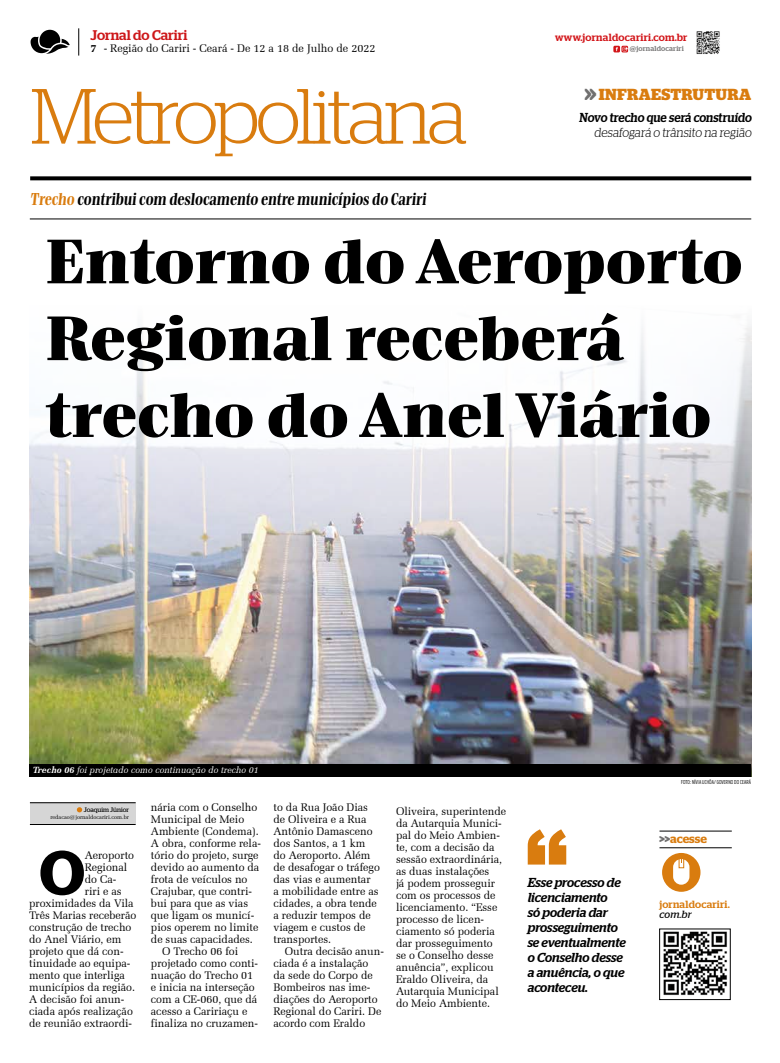
<style>
.page{position:relative;width:780px;height:1063px;background:#fff}
.page>*{position:absolute;margin:0;border:0;box-sizing:border-box;transform-origin:0 0}
.t1{font:300 78px "Stag";letter-spacing:-.05em;color:#d97c0f}
.t2{font:600 62.4px "Stag";color:#000}
.t3{font:900 58.2px/76.8px "Bridge Head";color:#000;scale:1.24 1}
.t4{font:800 16px "Bridge Head";color:#000;scale:.9 1}
.t5{font:700 16px "Stag";letter-spacing:.02em;color:#d97c0f}
.t6{font:500 14px "Stag";color:#cd1719}
.t7{font:italic 500 13px/15px "Stag";color:#000}
.t8{font:500 13px "Stag";color:#000;scale:.9 1}
.t9{font:300 13px "Stag";color:#000;scale:.9 1}
.t10{font:600 12px "Stag";color:#d97c0f}
.t11{font:11px/12px "Zapf Elliptical 711 BT";color:#000}
.t12{font:500 10.4px "Stag";letter-spacing:.025em;color:#d21418}
.t13{font:500 10.4px "Stag";letter-spacing:.02em;color:#d97c0f}
.t14{font:italic 10.4px "Stag";color:#000}
.t15{font:italic 9px "Zapf Elliptical 711 BT";letter-spacing:.01em;color:#fff}
.t16{font:500 7.2px "Stag";letter-spacing:.025em;color:#7c7b7b}
.t17{font:6.5px "Stag";color:#000}
.t18{font:5.6px "Zapf Elliptical 711 BT";color:#000}
.t19{font:300 5.3px "Antenna Extra Cond";letter-spacing:.025em;color:#000}
.s1{font-weight:700}
.s2{color:#d97c0f}
.s3{color:#706f6f}
.s4{font-weight:700;color:#706f6f}
</style>
<div class="page">
<svg style="left:31px;top:30px;width:39px;height:24px"></svg>
<svg style="left:79px;top:28px;width:1px;height:28px"></svg>
<img style="left:696px;top:31px;width:24px;height:23px">
<div style="left:613px;top:46px;width:7px;height:6px;background:#d21418"></div>
<svg style="left:621px;top:46px;width:7px;height:6px"></svg>
<svg style="left:615px;top:47px;width:12px;height:4px"></svg>
<img style="left:30px;top:324px;width:721px;height:440px">
<svg style="left:30px;top:176px;width:721px;height:4px;background:#161616"></svg>
<hr style="left:30px;top:219px;width:721px;height:1px;background:#000">
<div style="left:30px;top:802px;width:105px;height:23px;background:#d6d6d6"></div>
<hr style="left:30px;top:824px;width:106px;height:1px;background:#000">
<hr style="left:30px;top:802px;width:106px;height:1px;background:#000">
<svg style="left:77px;top:807px;width:5px;height:5px"></svg>
<svg style="left:527px;top:829px;width:39px;height:36px"></svg>
<img style="left:663px;top:931px;width:64px;height:65px">
<div style="left:659px;top:929px;width:71px;height:71px;border:1px solid #000"></div>
<hr style="left:659px;top:848px;width:72px;height:1px;background:#000">
<hr style="left:659px;top:831px;width:72px;height:1px;background:#000">
<div style="left:662px;top:853px;width:38px;height:39px;background:#d97c0f;border-radius:50%"></div>
<div style="left:673px;top:859px;width:16px;height:26px;background:#fff;border-radius:8px"></div>
<div style="left:678px;top:858px;width:6px;height:10px;border:1px solid #d97c0f"></div>
<div style="left:30px;top:764px;width:721px;height:13px;background:#000"></div>
<p class="t6" style="left:91px;top:27px;width:98px">Jornal do Cariri</p>
<p class="t11" style="left:91px;top:42px;width:286px"><span class="s1">7</span> - Região do Cariri - Ceará - De 12 a 18 de Julho de 2022</p>
<h1 class="t1" style="left:30px;top:72px;width:439px">Metropolitana</h1>
<h3 class="t4" style="left:30px;top:189px;width:444px"><span class="s2">Trecho</span> contribui com deslocamento entre municípios do Cariri</h3>
<p class="t12" style="left:555px;top:31px;width:134px">www.jornaldocariri.com.br</p>
<p class="t16" style="left:630px;top:45px;width:55px">@jornaldocariri</p>
<h3 class="t5" style="left:584px;top:85px;width:168px"><span class="s3">&gt;&gt;</span> INFRAESTRUTURA</h3>
<p class="t8" style="left:579px;top:110px;width:195px">Novo trecho que será construído</p>
<p class="t9" style="left:594px;top:125px;width:178px">desafogará o trânsito na região</p>
<h3 class="t3" style="left:45px;top:223px;width:564px">Entorno do Aeroporto<br>Regional receberá trecho do Anel Viário</h3>
<p class="t15" style="left:33px;top:765px;width:228px"><span class="s1">Trecho 06</span> foi projetado como continuação do trecho 01</p>
<p class="t17" style="left:84px;top:806px;width:47px">Joaquim Júnior</p>
<p class="t18" style="left:50px;top:814px;width:80px">redacao@jornaldocariri.com.br</p>
<h2 class="t2" style="left:40px;top:836px;width:47px">O</h2>
<p class="t11" style="left:85px;top:849px;width:51px">Aeroporto</p>
<p class="t11" style="left:85px;top:861px;width:44px">Regional</p>
<p class="t11" style="left:85px;top:873px;width:33px">do Ca-</p>
<p class="t11" style="left:85px;top:885px;width:38px">riri e as</p>
<p class="t11" style="left:29px;top:897px;width:106px">proximidades da Vila</p>
<p class="t11" style="left:29px;top:909px;width:109px">Três Marias receberão</p>
<p class="t11" style="left:29px;top:921px;width:104px">construção de trecho</p>
<p class="t11" style="left:29px;top:933px;width:94px">do Anel Viário, em</p>
<p class="t11" style="left:29px;top:945px;width:96px">projeto que dá con-</p>
<p class="t11" style="left:29px;top:957px;width:103px">tinuidade ao equipa-</p>
<p class="t11" style="left:29px;top:969px;width:97px">mento que interliga</p>
<p class="t11" style="left:29px;top:981px;width:107px">municípios da região.</p>
<p class="t11" style="left:29px;top:993px;width:97px">A decisão foi anun-</p>
<p class="t11" style="left:29px;top:1005px;width:105px">ciada após realização</p>
<p class="t11" style="left:29px;top:1017px;width:105px">de reunião extraordi-</p>
<p class="t11" style="left:151px;top:801px;width:108px">nária com o Conselho</p>
<p class="t11" style="left:151px;top:813px;width:95px">Municipal de Meio</p>
<p class="t11" style="left:151px;top:825px;width:109px">Ambiente (Condema).</p>
<p class="t11" style="left:151px;top:837px;width:112px">A obra, conforme rela-</p>
<p class="t11" style="left:151px;top:849px;width:109px">tório do projeto, surge</p>
<p class="t11" style="left:151px;top:861px;width:110px">devido ao aumento da</p>
<p class="t11" style="left:151px;top:873px;width:98px">frota de veículos no</p>
<p class="t11" style="left:151px;top:885px;width:103px">Crajubar, que contri-</p>
<p class="t11" style="left:151px;top:897px;width:99px">bui para que as vias</p>
<p class="t11" style="left:151px;top:909px;width:105px">que ligam os municí-</p>
<p class="t11" style="left:151px;top:921px;width:109px">pios operem no limite</p>
<p class="t11" style="left:151px;top:933px;width:104px">de suas capacidades.</p>
<p class="t11" style="left:162px;top:945px;width:78px">O Trecho 06 foi</p>
<p class="t11" style="left:151px;top:957px;width:109px">projetado como conti-</p>
<p class="t11" style="left:151px;top:969px;width:104px">nuação do Trecho 01</p>
<p class="t11" style="left:151px;top:981px;width:105px">e inicia na interseção</p>
<p class="t11" style="left:151px;top:993px;width:108px">com a CE-060, que dá</p>
<p class="t11" style="left:151px;top:1005px;width:98px">acesso a Caririaçu e</p>
<p class="t11" style="left:151px;top:1017px;width:109px">finaliza no cruzamen-</p>
<p class="t11" style="left:273px;top:801px;width:108px">to da Rua João Dias de Oliveira e a Rua<br>Antônio Damasceno dos Santos, a 1 km do Aeroporto. Além de desafogar o tráfego das vias e aumentar<br>a mobilidade entre as cidades, a obra tende a reduzir tempos de viagem e custos de transportes.</p>
<p class="t11" style="left:273px;top:945px;width:112px;text-indent:11px">Outra decisão anun&shy;ciada é a instalação<br>da sede do Corpo de<br>Bombeiros nas ime&shy;diações do Aeroporto<br>Regional do Cariri. De acordo com Eraldo</p>
<p class="t11" style="left:396px;top:805px;width:112px">Oliveira, superintende da Autarquia Munici&shy;pal do Meio Ambien&shy;te, com a decisão da sessão extraordinária, as duas instalações<br>já podem prosseguir com os processos de licenciamento. “Esse processo de licen&shy;ciamento só poderia dar prosseguimento<br>se o Conselho desse anuência”, explicou<br>Eraldo Oliveira, da<br>Autarquia Municipal do Meio Ambiente.</p>
<p class="t7" style="left:527px;top:875px;width:100px">Esse processo de licenciamento<br>só poderia dar prosseguimento se eventualmente o Conselho desse a anuência, o que aconteceu.</p>
<p class="t19" style="left:681px;top:779px;width:72px">FOTO: NÍVIA UCHÔA/ GOVERNO DO CEARÁ</p>
<p class="t10" style="left:659px;top:832px;width:49px"><span class="s4">&gt;&gt;</span>acesse</p>
<p class="t13" style="left:659px;top:898px;width:72px">jornaldocariri.</p>
<p class="t14" style="left:659px;top:909px;width:34px">com.br</p>
</div>
